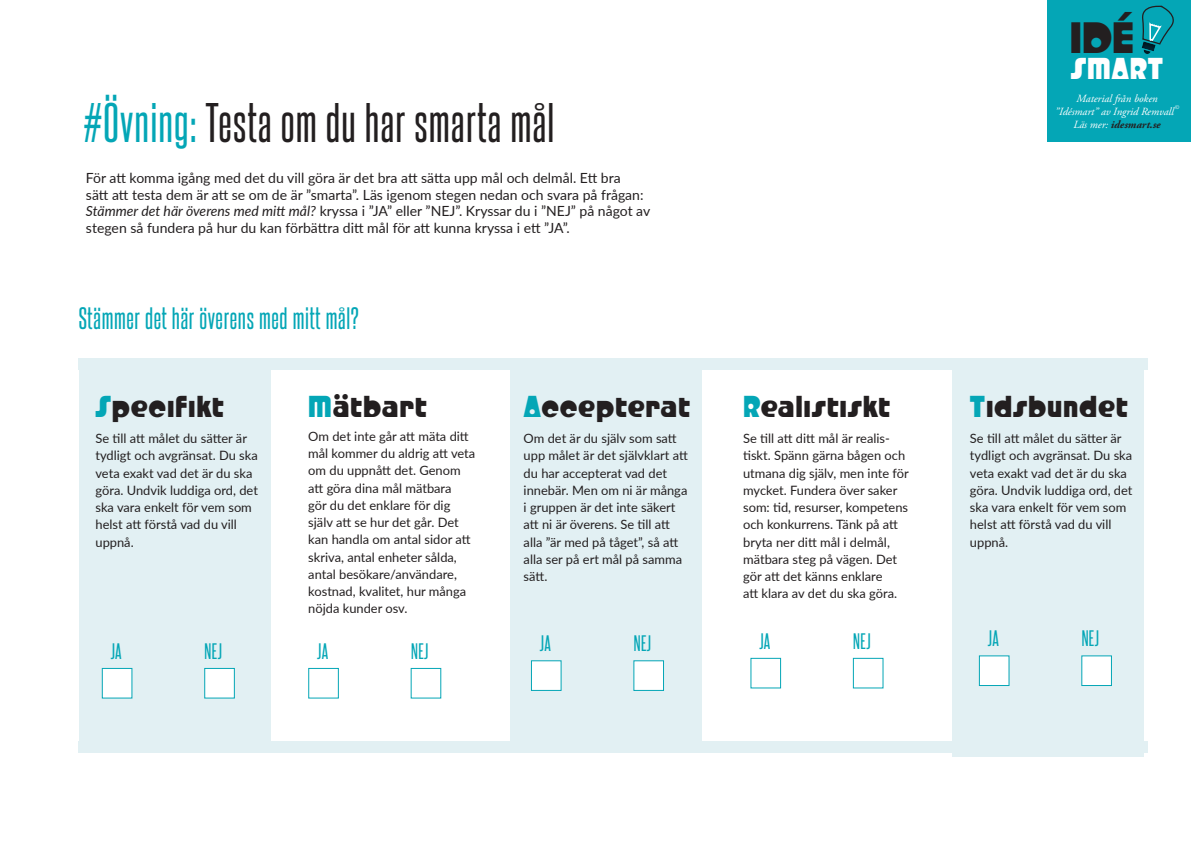
<style>
.page{position:relative;width:1191px;height:842px;background:#fff}
.page>*{position:absolute;margin:0;border:0;box-sizing:border-box;transform-origin:0 0}
.t1{font:48px "Steelfish Rg";letter-spacing:.025em;color:#231f20}
.t2{font:42.7px "Crystal Radio Kit";color:#231f20}
.t3{font:29.5px "Crystal Radio Kit";letter-spacing:.025em;color:#231f20}
.t4{font:29.4px "Crystal Radio Kit";letter-spacing:.025em;color:#fff}
.t5{font:26.7px "Steelfish Rg";letter-spacing:.025em;color:#04a6b6}
.t6{font:19.3px "Steelfish Rg";letter-spacing:.025em;color:#04a6b6}
.t7{font:14px/16.8px "Lato";color:#231f20}
.t8{font:12.9px/17.2px "Lato";color:#231f20}
.t9{font:italic 10.9px/13.1px "Adobe Garamond Pro";color:#fff;text-align:center}
.t10{font:italic 700 10.9px "Adobe Garamond Pro";color:#231f20}
.t11{font:italic 5.8px "Adobe Garamond Pro";color:#fff}
.s1{color:#04a6b6}
.s2{font-style:italic}
.s3{font-weight:400;color:#fff}
</style>
<div class="page">
<div style="left:1047px;top:0;width:143px;height:142px;background:#04a6b6"></div>
<svg style="left:1141px;top:5px;width:33px;height:49px"></svg>
<div style="left:79px;top:358px;width:191px;height:389px;background:#e2f0f3"></div>
<div style="left:79px;top:358px;width:1069px;height:11px;background:#e2f0f3"></div>
<div style="left:79px;top:742px;width:1069px;height:11px;background:#e2f0f3"></div>
<div style="left:510px;top:363px;width:191px;height:389px;background:#e2f0f3"></div>
<div style="left:951px;top:368px;width:192px;height:389px;background:#e2f0f3"></div>
<div style="left:308px;top:668px;width:31px;height:30px;background:#fff;border:1px solid #04a6b6"></div>
<div style="left:102px;top:668px;width:30px;height:30px;background:#fff;border:1px solid #04a6b6"></div>
<div style="left:531px;top:660px;width:30px;height:31px;background:#fff;border:1px solid #04a6b6"></div>
<div style="left:750px;top:658px;width:31px;height:30px;background:#fff;border:1px solid #04a6b6"></div>
<div style="left:979px;top:655px;width:30px;height:31px;background:#fff;border:1px solid #04a6b6"></div>
<div style="left:204px;top:668px;width:31px;height:30px;background:#fff;border:1px solid #04a6b6"></div>
<div style="left:633px;top:660px;width:31px;height:31px;background:#fff;border:1px solid #04a6b6"></div>
<div style="left:853px;top:658px;width:30px;height:30px;background:#fff;border:1px solid #04a6b6"></div>
<div style="left:1081px;top:655px;width:30px;height:31px;background:#fff"></div>
<h1 class="t1" style="left:83px;top:93px;width:472px"><span class="s1">#Övning:</span> Testa om du har smarta mål</h1>
<p class="t7" style="left:86px;top:169px;width:566px">För att komma igång med det du vill göra är det bra att sätta upp mål och delmål. Ett bra<br>sätt att testa dem är att se om de är ”smarta”. Läs igenom stegen nedan och svara på frågan:<br><span class="s2">Stämmer det här överens med mitt mål?</span> kryssa i ”JA” eller ”NEJ”. Kryssar du i ”NEJ” på något av stegen så fundera på hur du kan förbättra ditt mål för att kunna kryssa i ett ”JA”.</p>
<h3 class="t5" style="left:79px;top:302px;width:282px">Stämmer det här överens med mitt mål?</h3>
<h3 class="t3" style="left:95px;top:389px;width:130px"><span class="s1">S</span>pecifikt</h3>
<p class="t8" style="left:95px;top:429px;width:164px">Se till att målet du sätter är tydligt och avgränsat. Du ska veta exakt vad det är du ska göra. Undvik luddiga ord, det ska vara enkelt för vem som helst att förstå vad du vill uppnå.</p>
<h3 class="t3" style="left:308px;top:389px;width:120px"><span class="s1">M</span>ätbart</h3>
<p class="t8" style="left:308px;top:427px;width:168px">Om det inte går att mäta ditt mål kommer du aldrig att veta om du uppnått det. Genom att göra dina mål mätbara<br>gör du det enklare för dig själv att se hur det går. Det kan handla om antal sidor att skriva, antal enheter sålda, antal besökare/användare, kostnad, kvalitet, hur många nöjda kunder osv.</p>
<h3 class="t3" style="left:523px;top:389px;width:168px"><span class="s1">A</span>ccepterat</h3>
<p class="t8" style="left:523px;top:429px;width:166px">Om det är du själv som satt upp målet är det självklart att du har accepterat vad det innebär. Men om ni är många i gruppen är det inte säkert att ni är överens. Se till att alla ”är med på tåget”, så att alla ser på ert mål på samma sätt.</p>
<h3 class="t3" style="left:743px;top:389px;width:149px"><span class="s1">R</span>ealistiskt</h3>
<p class="t8" style="left:743px;top:429px;width:167px">Se till att ditt mål är realis&shy;tiskt. Spänn gärna bågen och utmana dig själv, men inte för mycket. Fundera över saker som: tid, resurser, kompetens och konkurrens. Tänk på att bryta ner ditt mål i delmål, mätbara steg på vägen. Det gör att det känns enklare<br>att klara av det du ska göra.</p>
<h2 class="t2" style="left:1070px;top:12px;width:66px">IDÉ</h2>
<h3 class="t4" style="left:1070px;top:50px;width:94px">SMART</h3>
<p class="t9" style="left:1054px;top:92px;width:121px">Material från boken ”Idésmart” av Ingrid Remvall</p>
<p class="t11" style="left:1174px;top:104px;width:6px">©</p>
<p class="t10" style="left:1073px;top:118px;width:89px"><span class="s3">Läs mer:</span> idesmart.se</p>
<h3 class="t3" style="left:970px;top:389px;width:159px"><span class="s1">T</span>idsbundet</h3>
<p class="t8" style="left:970px;top:429px;width:164px">Se till att målet du sätter är tydligt och avgränsat. Du ska veta exakt vad det är du ska göra. Undvik luddiga ord, det ska vara enkelt för vem som helst att förstå vad du vill uppnå.</p>
<h3 class="t6" style="left:111px;top:639px;width:12px">JA</h3>
<h3 class="t6" style="left:205px;top:639px;width:19px">NEJ</h3>
<h3 class="t6" style="left:317px;top:639px;width:12px">JA</h3>
<h3 class="t6" style="left:411px;top:639px;width:19px">NEJ</h3>
<h3 class="t6" style="left:540px;top:631px;width:12px">JA</h3>
<h3 class="t6" style="left:634px;top:631px;width:19px">NEJ</h3>
<h3 class="t6" style="left:759px;top:629px;width:12px">JA</h3>
<h3 class="t6" style="left:853px;top:629px;width:19px">NEJ</h3>
<h3 class="t6" style="left:987px;top:626px;width:12px">JA</h3>
<h3 class="t6" style="left:1081px;top:626px;width:19px">NEJ</h3>
</div>
